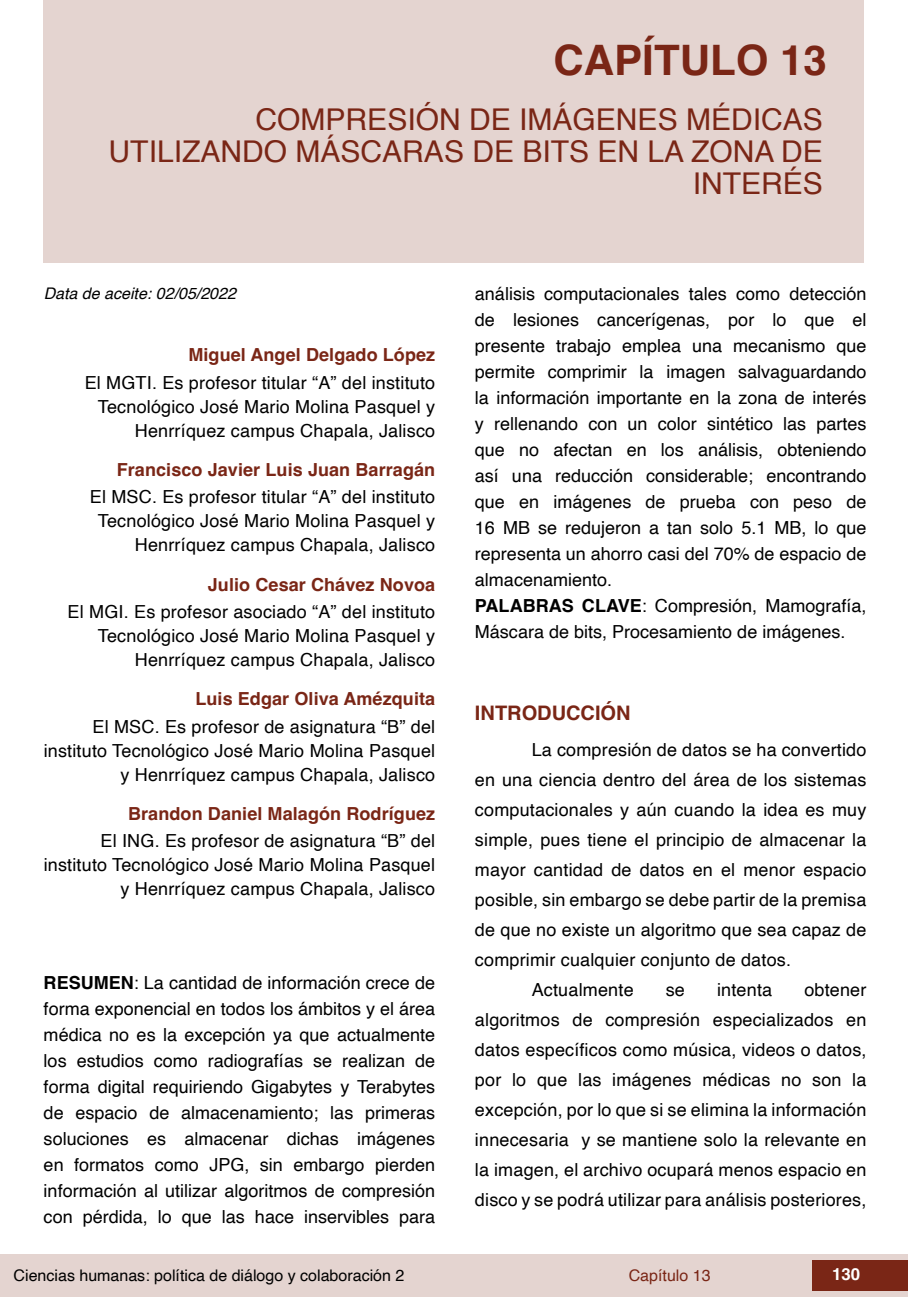
<style>
.page{position:relative;width:908px;height:1304px;background:#fff}
.page>*{position:absolute;margin:0;border:0;box-sizing:border-box;transform-origin:0 0}
.t1{font:700 42px "Helvetica";color:#7a2616}
.t2{font:30px/32px "Helvetica";color:#7a2616;text-align:right}
.t3{font:700 20px "Helvetica";color:#7a2616}
.t4{font:18px/26px "Helvetica";letter-spacing:.01em;color:#000;text-align:right}
.t5{font:700 18px "Helvetica";letter-spacing:.005em;color:#7a2616}
.t6{font:700 16.8px "Helvetica";color:#fff}
.t7{font:16px "Helvetica";color:#000}
.t8{font:italic 16px "Helvetica";color:#000}
.t9{font:16px "Helvetica";color:#7a2616}
.s1{font-weight:700}
</style>
<div class="page">
<div style="left:0;top:1254px;width:906px;height:43px;background:#e4d4d0"></div>
<div style="left:812px;top:1261px;width:95px;height:30px;background:#7a2616"></div>
<div style="left:44px;top:0;width:819px;height:263px;background:#e4d4d0"></div>
<h1 class="t1" style="left:553px;top:35px;width:275px">CAPÍTULO 13</h1>
<h2 class="t2" style="left:109px;top:104px;width:715px">COMPRESIÓN DE IMÁGENES MÉDICAS<br>UTILIZANDO MÁSCARAS DE BITS EN LA ZONA DE<br>INTERÉS</h2>
<p class="t8" style="left:44px;top:280px;width:194px">Data de aceite: 02/05/2022</p>
<p class="t5" style="left:188px;top:344px;width:248px">Miguel Angel Delgado López</p>
<p class="t4" style="left:85px;top:371px;width:352px;line-height:24px">El MGTI. Es profesor titular “A” del instituto<br>Tecnológico José Mario Molina Pasquel y<br>Henrríquez campus Chapala, Jalisco</p>
<p class="t5" style="left:117px;top:459px;width:320px">Francisco Javier Luis Juan Barragán</p>
<p class="t4" style="left:90px;top:486px;width:347px;line-height:24px">El MSC. Es profesor titular “A” del instituto<br>Tecnológico José Mario Molina Pasquel y<br>Henrríquez campus Chapala, Jalisco</p>
<p class="t5" style="left:208px;top:573px;width:229px">Julio Cesar Chávez Novoa</p>
<p class="t4" style="left:68px;top:600px;width:369px;line-height:24px">El MGI. Es profesor asociado “A” del instituto<br>Tecnológico José Mario Molina Pasquel y<br>Henrríquez campus Chapala, Jalisco</p>
<p class="t5" style="left:195px;top:688px;width:241px">Luis Edgar Oliva Amézquita</p>
<p class="t4" style="left:44px;top:715px;width:393px;line-height:24px">El MSC. Es profesor de asignatura “B” del instituto Tecnológico José Mario Molina Pasquel y Henrríquez campus Chapala, Jalisco</p>
<p class="t5" style="left:128px;top:803px;width:308px">Brandon Daniel Malagón Rodríguez</p>
<p class="t4" style="left:44px;top:830px;width:393px;line-height:24px">El ING. Es profesor de asignatura “B” del instituto Tecnológico José Mario Molina Pasquel y Henrríquez campus Chapala, Jalisco</p>
<p class="t4" style="left:44px;top:971px;width:393px;text-align:justify"><span class="s1">RESUMEN</span>: La cantidad de información crece de forma exponencial en todos los ámbitos y el área médica no es la excepción ya que actualmente los estudios como radiografías se realizan de forma digital requiriendo Gigabytes y Terabytes de espacio de almacenamiento; las primeras soluciones es almacenar dichas imágenes en formatos como JPG, sin embargo pierden información al utilizar algoritmos de compresión con pérdida, lo que las hace inservibles para</p>
<p class="t4" style="left:474px;top:281px;width:393px;text-align:left">análisis computacionales tales como detección de lesiones cancerígenas, por lo que el presente trabajo emplea una mecanismo que permite comprimir la imagen salvaguardando la información importante en la zona de interés y rellenando con un color sintético las partes que no afectan en los análisis, obteniendo así una reducción considerable; encontrando que en imágenes de prueba con peso de 16 MB se redujeron a tan solo 5.1 MB, lo que representa un ahorro casi del 70% de espacio de almacenamiento.<br><span class="s1">PALABRAS CLAVE</span>: Compresión, Mamografía, Máscara de bits, Procesamiento de imágenes.</p>
<p class="t3" style="left:475px;top:701px;width:157px">INTRODUCCIÓN</p>
<p class="t4" style="left:531px;top:737px;width:336px">La compresión de datos se ha convertido</p>
<p class="t4" style="left:475px;top:767px;width:393px">en una ciencia dentro del área de los sistemas</p>
<p class="t4" style="left:475px;top:797px;width:393px">computacionales y aún cuando la idea es muy</p>
<p class="t4" style="left:475px;top:827px;width:393px">simple, pues tiene el principio de almacenar la</p>
<p class="t4" style="left:475px;top:857px;width:393px">mayor cantidad de datos en el menor espacio</p>
<p class="t4" style="left:475px;top:887px;width:393px">posible, sin embargo se debe partir de la premisa</p>
<p class="t4" style="left:475px;top:917px;width:393px">de que no existe un algoritmo que sea capaz de</p>
<p class="t4" style="left:475px;top:947px;width:317px">comprimir cualquier conjunto de datos.</p>
<p class="t4" style="left:531px;top:977px;width:103px">Actualmente</p>
<p class="t4" style="left:665px;top:977px;width:21px">se</p>
<p class="t4" style="left:716px;top:977px;width:57px">intenta</p>
<p class="t4" style="left:475px;top:975px;width:393px;line-height:30px;text-align:justify;text-indent:329px">obtener algoritmos de compresión especializados en datos específicos como música, videos o datos, por lo que las imágenes médicas no son la excepción, por lo que si se elimina la información innecesaria y se mantiene solo la relevante en la imagen, el archivo ocupará menos espacio en disco y se podrá utilizar para análisis posteriores,</p>
<p class="t7" style="left:14px;top:1263px;width:392px">Ciencias humanas: política de diálogo y colaboración 2</p>
<p class="t9" style="left:628px;top:1263px;width:83px">Capítulo 13</p>
<p class="t6" style="left:831px;top:1264px;width:30px">130</p>
</div>
